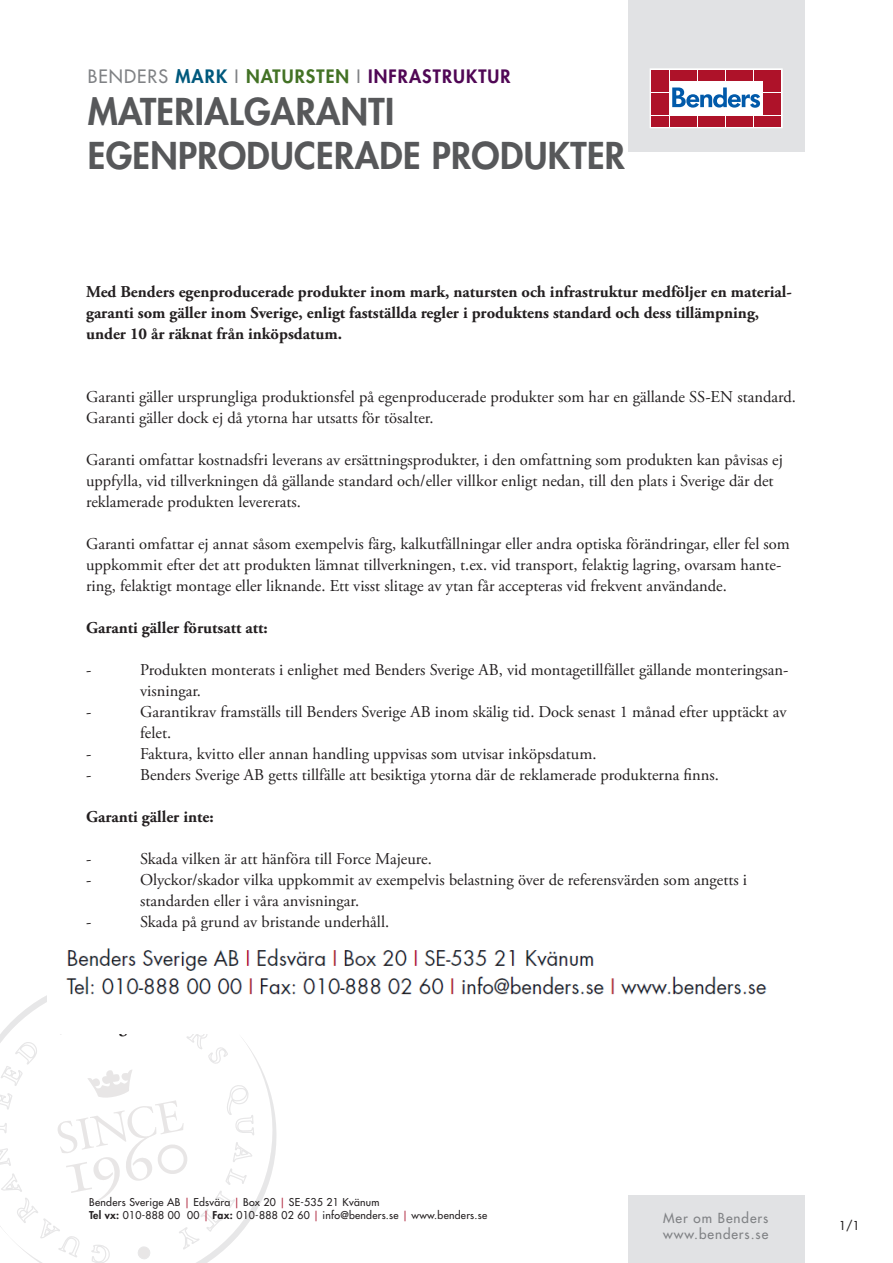
<style>
.page{position:relative;width:893px;height:1263px;background:#fff}
.page>*{position:absolute;margin:0;border:0;box-sizing:border-box;transform-origin:0 0}
.t1{font:800 36px/43.2px "Futura Std";letter-spacing:.01em;color:#57585a}
.t2{font:800 18px "Futura Std";letter-spacing:.06em;color:#500755}
.t3{font:16.5px/21px "Adobe Garamond Pro";color:#231f20}
.t4{font:700 16.5px/21px "Adobe Garamond Pro";color:#231f20}
.t5{font:500 13.5px/16.2px "Futura Std";letter-spacing:.07em;color:#808285}
.t6{font:500 12px "Futura Std";color:#231f20}
.t7{font:500 10.5px/13.5px "Futura Std";letter-spacing:.025em;color:#231f20}
.s1{font-weight:500;color:#808285}
.s2{color:#00597d}
.s3{color:#437225}
.s4{color:#af263d}
.s5{font-weight:800}
</style>
<div class="page">
<div style="left:628px;top:0;width:176px;height:151px;background:#e1e2e4"></div>
<svg style="left:650px;top:69px;width:132px;height:59px;background:#edcdd2"></svg>
<div style="left:651px;top:70px;width:8px;height:10px;background:#ae1229"></div>
<div style="left:661px;top:70px;width:8px;height:10px;background:#ae1229"></div>
<div style="left:651px;top:82px;width:8px;height:10px;background:#ae1229"></div>
<div style="left:661px;top:82px;width:8px;height:10px;background:#ae1229"></div>
<div style="left:651px;top:93px;width:8px;height:11px;background:#ae1229"></div>
<div style="left:661px;top:93px;width:8px;height:11px;background:#ae1229"></div>
<div style="left:651px;top:105px;width:8px;height:10px;background:#ae1229"></div>
<div style="left:661px;top:105px;width:8px;height:10px;background:#ae1229"></div>
<div style="left:651px;top:116px;width:8px;height:11px;background:#ae1229"></div>
<div style="left:661px;top:116px;width:8px;height:11px;background:#ae1229"></div>
<div style="left:670px;top:70px;width:8px;height:10px;background:#ae1229"></div>
<div style="left:679px;top:70px;width:8px;height:10px;background:#ae1229"></div>
<div style="left:689px;top:70px;width:8px;height:10px;background:#ae1229"></div>
<div style="left:698px;top:70px;width:8px;height:10px;background:#ae1229"></div>
<div style="left:707px;top:70px;width:9px;height:10px;background:#ae1229"></div>
<div style="left:717px;top:70px;width:8px;height:10px;background:#ae1229"></div>
<div style="left:726px;top:70px;width:8px;height:10px;background:#ae1229"></div>
<div style="left:735px;top:70px;width:9px;height:10px;background:#ae1229"></div>
<div style="left:745px;top:70px;width:8px;height:10px;background:#ae1229"></div>
<div style="left:754px;top:70px;width:8px;height:10px;background:#ae1229"></div>
<div style="left:670px;top:116px;width:8px;height:11px;background:#ae1229"></div>
<div style="left:679px;top:116px;width:8px;height:11px;background:#ae1229"></div>
<div style="left:689px;top:116px;width:8px;height:11px;background:#ae1229"></div>
<div style="left:698px;top:116px;width:8px;height:11px;background:#ae1229"></div>
<div style="left:707px;top:116px;width:9px;height:11px;background:#ae1229"></div>
<div style="left:717px;top:116px;width:8px;height:11px;background:#ae1229"></div>
<div style="left:726px;top:116px;width:8px;height:11px;background:#ae1229"></div>
<div style="left:735px;top:116px;width:9px;height:11px;background:#ae1229"></div>
<div style="left:745px;top:116px;width:8px;height:11px;background:#ae1229"></div>
<div style="left:754px;top:116px;width:8px;height:11px;background:#ae1229"></div>
<div style="left:763px;top:70px;width:9px;height:10px;background:#ae1229"></div>
<div style="left:773px;top:70px;width:8px;height:10px;background:#ae1229"></div>
<div style="left:763px;top:82px;width:9px;height:10px;background:#ae1229"></div>
<div style="left:773px;top:82px;width:8px;height:10px;background:#ae1229"></div>
<div style="left:763px;top:93px;width:9px;height:11px;background:#ae1229"></div>
<div style="left:773px;top:93px;width:8px;height:11px;background:#ae1229"></div>
<div style="left:763px;top:105px;width:9px;height:10px;background:#ae1229"></div>
<div style="left:773px;top:105px;width:8px;height:10px;background:#ae1229"></div>
<div style="left:763px;top:116px;width:9px;height:11px;background:#ae1229"></div>
<div style="left:773px;top:116px;width:8px;height:11px;background:#ae1229"></div>
<svg style="left:672px;top:87px;width:88px;height:21px;background:#8fb6d9"></svg>
<div style="left:628px;top:1195px;width:176px;height:68px;background:#e1e2e4"></div>
<svg style="left:0;top:995px;width:277px;height:268px"></svg>
<img style="left:48px;top:948px;width:719px;height:85px">
<p class="t2" style="left:88px;top:65px;width:424px"><span class="s1">BENDERS</span> <span class="s2">MARK</span> <span class="s1">I</span> <span class="s3">NATURSTEN</span> <span class="s1">I</span> INFRASTRUKTUR</p>
<h1 class="t1" style="left:88px;top:90px;width:539px">MATERIALGARANTI<br>EGENPRODUCERADE PRODUKTER</h1>
<p class="t4" style="left:86px;top:281px;width:707px">Med Benders egenproducerade produkter inom mark, natursten och infrastruktur medföljer en material&shy;garanti som gäller inom Sverige, enligt fastställda regler i produktens standard och dess tillämpning, under 10 år räknat från inköpsdatum.</p>
<p class="t3" style="left:86px;top:387px;width:711px">Garanti gäller ursprungliga produktionsfel på egenproducerade produkter som har en gällande SS-EN standard.<br>Garanti gäller dock ej då ytorna har utsatts för tösalter.</p>
<p class="t3" style="left:86px;top:450px;width:698px">Garanti omfattar kostnadsfri leverans av ersättningsprodukter, i den omfattning som produkten kan påvisas ej uppfylla, vid tillverkningen då gällande standard och/eller villkor enligt nedan, till den plats i Sverige där det reklamerade produkten levererats.</p>
<p class="t3" style="left:86px;top:534px;width:705px">Garanti omfattar ej annat såsom exempelvis färg, kalkutfällningar eller andra optiska förändringar, eller fel som uppkommit efter det att produkten lämnat tillverkningen, t.ex. vid transport, felaktig lagring, ovarsam hante&shy;ring, felaktigt montage eller liknande. Ett visst slitage av ytan får accepteras vid frekvent användande.</p>
<p class="t4" style="left:86px;top:617px;width:183px">Garanti gäller förutsatt att:</p>
<p class="t3" style="left:86px;top:660px;width:7px">-</p>
<p class="t3" style="left:140px;top:660px;width:650px">Produkten monterats i enlighet med Benders Sverige AB, vid montagetillfället gällande monteringsan&shy;visningar.</p>
<p class="t3" style="left:86px;top:702px;width:7px">-</p>
<p class="t3" style="left:140px;top:702px;width:648px">Garantikrav framställs till Benders Sverige AB inom skälig tid. Dock senast 1 månad efter upptäckt av felet.</p>
<p class="t3" style="left:86px;top:744px;width:7px">-</p>
<p class="t3" style="left:140px;top:744px;width:458px">Faktura, kvitto eller annan handling uppvisas som utvisar inköpsdatum.</p>
<p class="t3" style="left:86px;top:765px;width:7px">-</p>
<p class="t3" style="left:140px;top:765px;width:580px">Benders Sverige AB getts tillfälle att besiktiga ytorna där de reklamerade produkterna finns.</p>
<p class="t4" style="left:86px;top:806px;width:129px">Garanti gäller inte:</p>
<p class="t3" style="left:86px;top:849px;width:7px">-</p>
<p class="t3" style="left:140px;top:849px;width:293px">Skada vilken är att hänföra till Force Majeure.</p>
<p class="t3" style="left:86px;top:870px;width:7px">-</p>
<p class="t3" style="left:140px;top:870px;width:608px">Olyckor/skador vilka uppkommit av exempelvis belastning över de referensvärden som angetts i standarden eller i våra anvisningar.</p>
<p class="t3" style="left:86px;top:912px;width:7px">-</p>
<p class="t3" style="left:140px;top:912px;width:251px">Skada på grund av bristande underhåll.</p>
<p class="t7" style="left:89px;top:1195px;width:399px">Benders Sverige AB <span class="s4">|</span> Edsvära <span class="s4">|</span> Box 20 <span class="s4">|</span> SE-535 21 Kvänum<br><span class="s5">Tel vx:</span> 010-888 00 00 <span class="s4">|</span> <span class="s5">Fax:</span> 010-888 02 60 <span class="s4">|</span> info@benders.se <span class="s4">|</span> www.benders.se</p>
<p class="t5" style="left:663px;top:1209px;width:107px">Mer om Benders www.benders.se</p>
<p class="t6" style="left:839px;top:1218px;width:22px">1/1</p>
</div>
